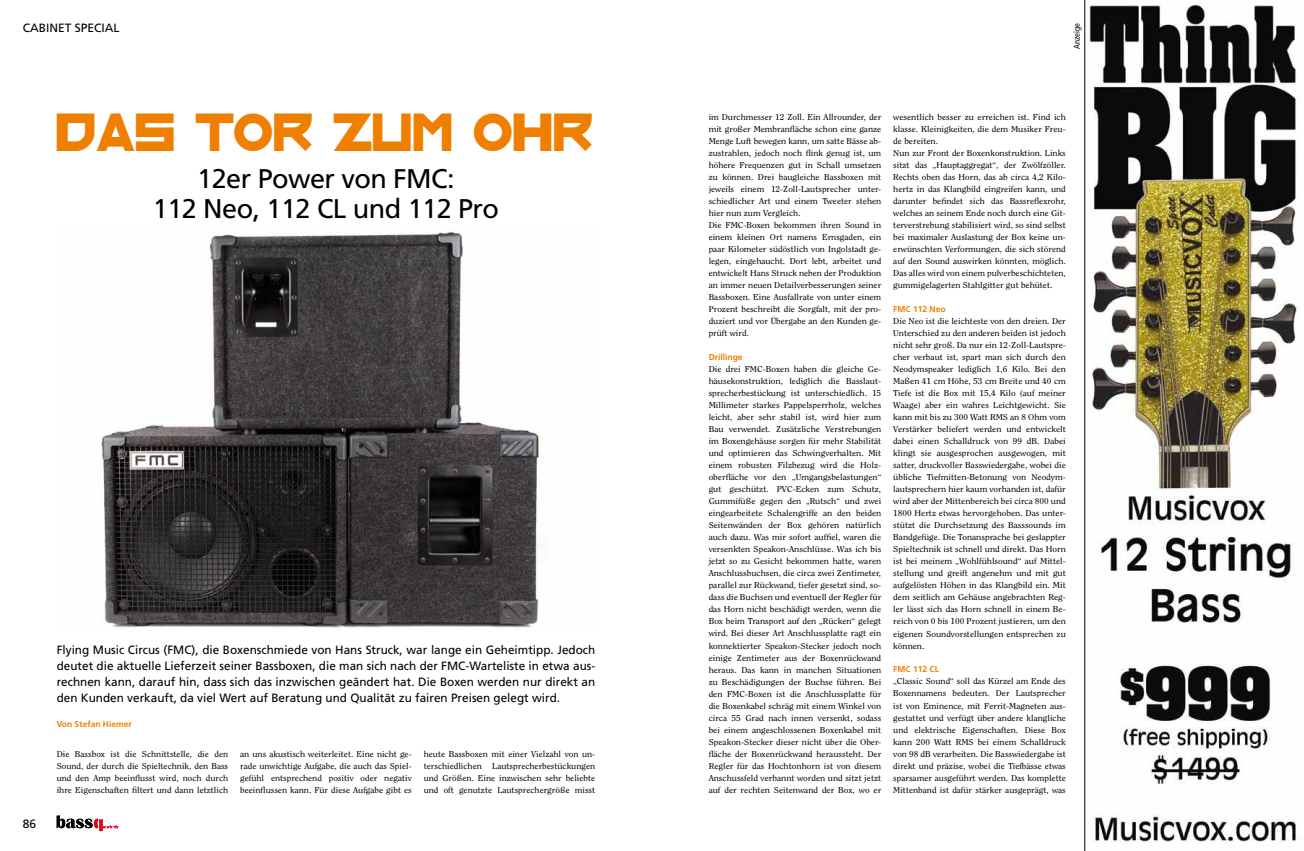
<style>
.page{position:relative;width:1304px;height:851px;background:#fff}
.page>*{position:absolute;margin:0;border:0;box-sizing:border-box;transform-origin:0 0}
.t1{font:47px "Kraft Und Stil";letter-spacing:-.02em;color:#ee7f00}
.t2{font:27px/30px "Frutiger";letter-spacing:-.02em;color:#000;text-align:center}
.t3{font:12px/16px "Frutiger";color:#000;text-align:justify}
.t4{font:8.5px/12px "Clearface Std";color:#000;text-align:justify;scale:1.09 1}
.t5{font:8.5px/12px "Clearface Std";color:#000;text-align:justify;scale:1.08 1}
.t6{font:700 8.5px "Frutiger";color:#ee7f00}
.t7{font:condensed 8.5px "Frutiger";color:#000}
</style>
<div class="page">
<img style="left:101px;top:231px;width:438px;height:397px">
<svg style="left:57px;top:815px;width:62px;height:15px"></svg>
<svg style="left:1084px;top:0;width:217px;height:850px"></svg>
<h3 class="t3" style="left:23px;top:20px;width:98px">cabinet special</h3>
<h1 class="t1" style="left:57px;top:113px;width:540px">DAS TOR ZUM OHR</h1>
<h2 class="t2" style="left:153px;top:163px;width:348px">12er Power von FMC:<br>112 Neo, 112 CL und 112 Pro</h2>
<p class="t3" style="left:57px;top:642px;width:540px">Flying Music Circus (FMC), die Boxenschmiede von Hans Struck, war lange ein Geheimtipp. Jedoch deutet die aktuelle Lieferzeit seiner Bassboxen, die man sich nach der FMC-Warteliste in etwa aus&shy;rechnen kann, darauf hin, dass sich das inzwischen geändert hat. Die Boxen werden nur direkt an den Kunden verkauft, da viel Wert auf Beratung und Qualität zu fairen Preisen gelegt wird.</p>
<p class="t6" style="left:57px;top:718px;width:77px">Von Stefan Hiemer</p>
<h3 class="t3" style="left:23px;top:815px;width:15px">86</h3>
<p class="t5" style="left:57px;top:747px;width:160px">Die Bassbox ist die Schnittstelle, die den Sound, der durch die Spieltechnik, den Bass und den Amp beeinflusst wird, noch durch ihre Eigenschaften filtert und dann letztlich</p>
<p class="t5" style="left:240px;top:747px;width:160px">an uns akustisch weiterleitet. Eine nicht ge&shy;rade unwichtige Aufgabe, die auch das Spiel&shy;gefühl entsprechend positiv oder negativ beeinflussen kann. Für diese Aufgabe gibt es</p>
<p class="t5" style="left:424px;top:747px;width:160px">heute Bassboxen mit einer Vielzahl von un&shy;terschiedlichen Lautsprecherbestückungen und Größen. Eine inzwischen sehr beliebte und oft genutzte Lautsprechergröße misst</p>
<p class="t7" style="left:1072px;top:49px;width:27px;rotate:-90deg">Anzeige</p>
<p class="t5" style="left:709px;top:111px;width:161px;text-align:left">im Durchmesser 12 Zoll. Ein Allrounder, der mit großer Membranfläche schon eine ganze Menge Luft bewegen kann, um satte Bässe ab&shy;zustrahlen, jedoch noch flink genug ist, um höhere Frequenzen gut in Schall umsetzen zu können. Drei baugleiche Bassboxen mit jeweils einem 12-Zoll-Lautsprecher unter&shy;schiedlicher Art und einem Tweeter stehen hier nun zum Vergleich.<br>Die FMC-Boxen bekommen ihren Sound in einem kleinen Ort namens Ernsgaden, ein paar Kilometer südöstlich von Ingolstadt ge&shy;legen, eingehaucht. Dort lebt, arbeitet und entwickelt Hans Struck neben der Produktion an immer neuen Detailverbesserungen seiner Bassboxen. Eine Ausfallrate von unter einem Prozent beschreibt die Sorgfalt, mit der pro&shy;duziert und vor Übergabe an den Kunden ge&shy;prüft wird.</p>
<p class="t6" style="left:709px;top:352px;width:36px">Drillinge</p>
<p class="t4" style="left:709px;top:363px;width:160px">Die drei FMC-Boxen haben die gleiche Ge&shy;häusekonstruktion, lediglich die Basslaut&shy;sprecherbestückung ist unterschiedlich. 15<br>Millimeter starkes Pappelsperrholz, welches leicht, aber sehr stabil ist, wird hier zum Bau verwendet. Zusätzliche Verstrebungen im Boxengehäuse sorgen für mehr Stabilität und optimieren das Schwingverhalten. Mit einem robusten Filzbezug wird die Holz&shy;oberfläche vor den „Umgangsbelastungen“ gut geschützt. PVC-Ecken zum Schutz, Gummifüße gegen den „Rutsch“ und zwei eingearbeitete Schalengriffe an den beiden Seitenwänden der Box gehören natürlich auch dazu. Was mir sofort auffiel, waren die versenkten Speakon-Anschlüsse. Was ich bis jetzt so zu Gesicht bekommen hatte, waren Anschlussbuchsen, die circa zwei Zentimeter, parallel zur Rückwand, tiefer gesetzt sind, so&shy;dass die Buchsen und eventuell der Regler für das Horn nicht beschädigt werden, wenn die Box beim Transport auf den „Rücken“ gelegt wird. Bei dieser Art Anschlussplatte ragt ein konnektierter Speakon-Stecker jedoch noch einige Zentimeter aus der Boxenrückwand heraus. Das kann in manchen Situationen zu Beschädigungen der Buchse führen. Bei den FMC-Boxen ist die Anschlussplatte für die Boxenkabel schräg mit einem Winkel von circa 55 Grad nach innen versenkt, sodass bei einem angeschlossenen Boxenkabel mit Speakon-Stecker dieser nicht über die Ober&shy;fläche der Boxenrückwand heraussteht. Der Regler für das Hochtonhorn ist von diesem Anschussfeld verbannt worden und sitzt jetzt auf der rechten Seitenwand der Box, wo er</p>
<p class="t4" style="left:893px;top:111px;width:160px;text-align:left">wesentlich besser zu erreichen ist. Find ich klasse. Kleinigkeiten, die dem Musiker Freu&shy;de bereiten.<br>Nun zur Front der Boxenkonstruktion. Links sitzt das „Hauptaggregat“, der Zwölfzöller.<br>Rechts oben das Horn, das ab circa 4,2 Kilo&shy;hertz in das Klangbild eingreifen kann, und darunter befindet sich das Bassreflexrohr, welches an seinem Ende noch durch eine Git&shy;terverstrebung stabilisiert wird, so sind selbst bei maximaler Auslastung der Box keine un&shy;erwünschten Verformungen, die sich störend auf den Sound auswirken könnten, möglich.<br>Das alles wird von einem pulverbeschichteten, gummigelagerten Stahlgitter gut behütet.</p>
<p class="t6" style="left:893px;top:304px;width:54px">FMC 112 Neo</p>
<p class="t4" style="left:893px;top:315px;width:160px">Die Neo ist die leichteste von den dreien. Der Unterschied zu den anderen beiden ist jedoch nicht sehr groß. Da nur ein 12-Zoll-Lautspre&shy;cher verbaut ist, spart man sich durch den Neodymspeaker lediglich 1,6 Kilo. Bei den Maßen 41 cm Höhe, 53 cm Breite und 40 cm Tiefe ist die Box mit 15,4 Kilo (auf meiner Waage) aber ein wahres Leichtgewicht. Sie kann mit bis zu 300 Watt RMS an 8 Ohm vom Verstärker beliefert werden und entwickelt dabei einen Schalldruck von 99 dB. Dabei klingt sie ausgesprochen ausgewogen, mit satter, druckvoller Basswiedergabe, wobei die übliche Tiefmitten-Betonung von Neodym&shy;lautsprechern hier kaum vorhanden ist, dafür wird aber der Mittenbereich bei circa 800 und 1800 Hertz etwas hervorgehoben. Das unter&shy;stützt die Durchsetzung des Basssounds im Bandgefüge. Die Tonansprache bei geslappter Spieltechnik ist schnell und direkt. Das Horn ist bei meinem „Wohlfühlsound“ auf Mittel&shy;stellung und greift angenehm und mit gut aufgelösten Höhen in das Klangbild ein. Mit dem seitlich am Gehäuse angebrachten Reg&shy;ler lässt sich das Horn schnell in einem Be&shy;reich von 0 bis 100 Prozent justieren, um den eigenen Soundvorstellungen entsprechen zu können.</p>
<p class="t6" style="left:893px;top:664px;width:47px">FMC 112 CL</p>
<p class="t5" style="left:893px;top:675px;width:161px">„Classic Sound“ soll das Kürzel am Ende des Boxennamens bedeuten. Der Lautsprecher ist von Eminence, mit Ferrit-Magneten aus&shy;gestattet und verfügt über andere klangliche und elektrische Eigenschaften. Diese Box kann 200 Watt RMS bei einem Schalldruck von 98 dB verarbeiten. Die Basswiedergabe ist direkt und präzise, wobei die Tiefbässe etwas sparsamer ausgeführt werden. Das komplette Mittenband ist dafür stärker ausgeprägt, was</p>
</div>
